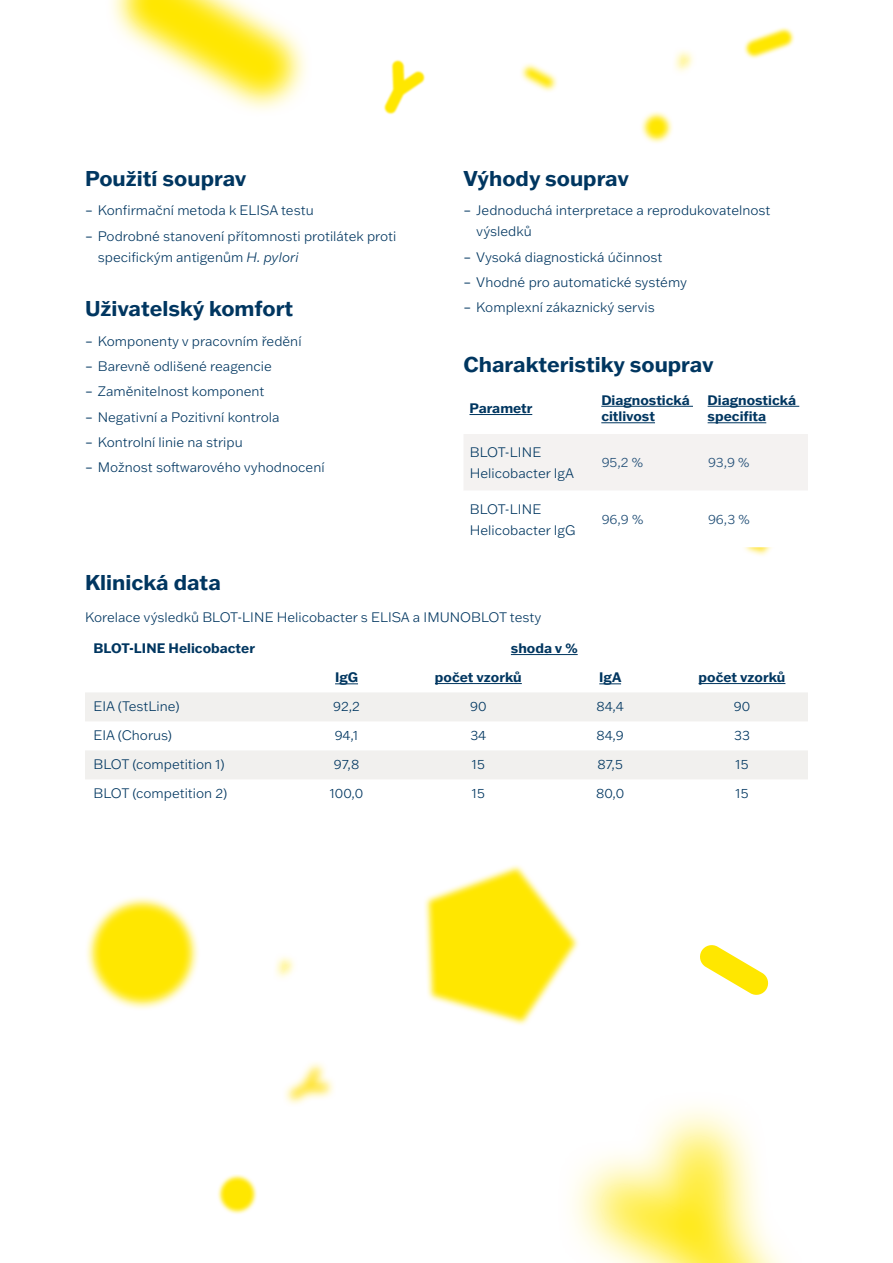
<style>
.page{position:relative;width:893px;height:1263px;background:#fff}
.page>*{position:absolute;margin:0;border:0;box-sizing:border-box;transform-origin:0 0}
.t1{font:700 21px "Franklin Gothic ATF";color:#003660}
.t2{font:300 13.5px/21px "Franklin Gothic ATF";color:#003660}
.t3{font:700 13.5px/16.5px "Franklin Gothic ATF";color:#003660}
.t4{font:300 13.5px "Franklin Gothic ATF";color:#214e76}
.s1{font-weight:400}
.s2{font-style:italic}
</style>
<div class="page">
<svg style="left:383px;top:60px;width:42px;height:55px"></svg>
<svg style="left:384px;top:61px;width:40px;height:53px"></svg>
<svg style="left:744px;top:27px;width:51px;height:32px"></svg>
<svg style="left:747px;top:30px;width:45px;height:26px"></svg>
<svg style="left:674px;top:50px;width:20px;height:22px"></svg>
<svg style="left:679px;top:55px;width:10px;height:13px"></svg>
<svg style="left:641px;top:111px;width:32px;height:32px"></svg>
<svg style="left:646px;top:116px;width:22px;height:22px"></svg>
<svg style="left:521px;top:63px;width:36px;height:29px"></svg>
<svg style="left:524px;top:67px;width:29px;height:21px"></svg>
<svg style="left:424px;top:865px;width:155px;height:160px"></svg>
<svg style="left:429px;top:869px;width:146px;height:152px"></svg>
<svg style="left:111px;top:0;width:195px;height:111px"></svg>
<svg style="left:124px;top:0;width:170px;height:98px"></svg>
<svg style="left:700px;top:945px;width:69px;height:50px"></svg>
<svg style="left:275px;top:956px;width:20px;height:22px"></svg>
<svg style="left:280px;top:961px;width:10px;height:13px"></svg>
<svg style="left:572px;top:1107px;width:210px;height:156px"></svg>
<svg style="left:597px;top:1135px;width:175px;height:128px"></svg>
<svg style="left:86px;top:897px;width:113px;height:112px"></svg>
<svg style="left:94px;top:904px;width:98px;height:98px;fill:#ffe700"></svg>
<svg style="left:747px;top:551px;width:22px;height:5px"></svg>
<svg style="left:285px;top:1062px;width:49px;height:43px"></svg>
<svg style="left:290px;top:1068px;width:38px;height:31px"></svg>
<svg style="left:217px;top:1174px;width:40px;height:40px"></svg>
<svg style="left:221px;top:1178px;width:33px;height:32px"></svg>
<svg style="left:464px;top:434px;width:344px;height:117px"></svg>
<hr style="left:469px;top:414px;width:63px;height:1px;background:#003660">
<hr style="left:601px;top:406px;width:92px;height:1px;background:#003660">
<hr style="left:601px;top:422px;width:54px;height:1px;background:#003660">
<hr style="left:708px;top:406px;width:91px;height:1px;background:#003660">
<hr style="left:708px;top:422px;width:58px;height:1px;background:#003660">
<svg style="left:85px;top:693px;width:723px;height:86px;fill:#f1f0ee"></svg>
<hr style="left:511px;top:654px;width:67px;height:1px;background:#003660">
<svg style="left:335px;top:684px;width:23px;height:1px"></svg>
<hr style="left:435px;top:683px;width:87px;height:1px;background:#003660">
<svg style="left:599px;top:684px;width:22px;height:1px"></svg>
<hr style="left:699px;top:683px;width:86px;height:1px;background:#003660">
<h1 class="t1" style="left:85px;top:164px;width:163px">Použití souprav</h1>
<p class="t2" style="left:85px;top:200px;width:230px"><span class="s1">–</span> Konfirmační metoda k ELISA testu</p>
<p class="t2" style="left:98px;top:225px;width:300px;text-indent:-13px"><span class="s1">–</span> Podrobné stanovení přítomnosti protilátek proti specifickým antigenům <span class="s2">H. pylori</span></p>
<h1 class="t1" style="left:85px;top:295px;width:210px">Uživatelský komfort</h1>
<p class="t2" style="left:85px;top:330px;width:218px"><span class="s1">–</span> Komponenty v pracovním ředění</p>
<p class="t2" style="left:85px;top:355px;width:188px"><span class="s1">–</span> Barevně odlišené reagencie</p>
<p class="t2" style="left:85px;top:381px;width:181px"><span class="s1">–</span> Zaměnitelnost komponent</p>
<p class="t2" style="left:85px;top:406px;width:196px"><span class="s1">–</span> Negativní a Pozitivní kontrola</p>
<p class="t2" style="left:85px;top:431px;width:159px"><span class="s1">–</span> Kontrolní linie na stripu</p>
<p class="t2" style="left:85px;top:456px;width:241px"><span class="s1">–</span> Možnost softwarového vyhodnocení</p>
<h1 class="t1" style="left:463px;top:164px;width:167px">Výhody souprav</h1>
<p class="t2" style="left:476px;top:200px;width:296px;text-indent:-13px"><span class="s1">–</span> Jednoduchá interpretace a reprodukovatelnost výsledků</p>
<p class="t2" style="left:463px;top:246px;width:201px"><span class="s1">–</span> Vysoká diagnostická účinnost</p>
<p class="t2" style="left:463px;top:271px;width:225px"><span class="s1">–</span> Vhodné pro automatické systémy</p>
<p class="t2" style="left:463px;top:296px;width:193px"><span class="s1">–</span> Komplexní zákaznický servis</p>
<h1 class="t1" style="left:463px;top:350px;width:252px">Charakteristiky souprav</h1>
<p class="t3" style="left:469px;top:400px;width:65px">Parametr</p>
<p class="t3" style="left:601px;top:391px;width:90px">Diagnostická citlivost</p>
<p class="t3" style="left:708px;top:391px;width:90px">Diagnostická specifita</p>
<p class="t2" style="left:470px;top:441px;width:106px">BLOT-LINE<br>Helicobacter IgA</p>
<p class="t4" style="left:602px;top:454px;width:43px">95,2 %</p>
<p class="t4" style="left:708px;top:454px;width:43px">93,9 %</p>
<p class="t2" style="left:470px;top:498px;width:107px">BLOT-LINE<br>Helicobacter IgG</p>
<p class="t4" style="left:602px;top:510px;width:43px">96,9 %</p>
<p class="t4" style="left:708px;top:510px;width:43px">96,3 %</p>
<h1 class="t1" style="left:85px;top:569px;width:137px">Klinická data</h1>
<p class="t2" style="left:85px;top:607px;width:458px">Korelace výsledků BLOT-LINE Helicobacter s ELISA a IMUNOBLOT testy</p>
<p class="t3" style="left:94px;top:639px;width:163px">BLOT-LINE Helicobacter</p>
<p class="t3" style="left:511px;top:639px;width:68px">shoda v %</p>
<p class="t3" style="left:335px;top:668px;width:24px">IgG</p>
<p class="t3" style="left:435px;top:668px;width:88px">počet vzorků</p>
<p class="t3" style="left:599px;top:668px;width:24px">IgA</p>
<p class="t3" style="left:699px;top:668px;width:88px">počet vzorků</p>
<p class="t2" style="left:94px;top:695px;width:88px">EIA (TestLine)</p>
<p class="t2" style="left:333px;top:695px;width:28px">92,2</p>
<p class="t2" style="left:470px;top:695px;width:18px">90</p>
<p class="t2" style="left:596px;top:695px;width:29px">84,4</p>
<p class="t2" style="left:734px;top:695px;width:18px">90</p>
<p class="t2" style="left:94px;top:724px;width:80px">EIA (Chorus)</p>
<p class="t2" style="left:335px;top:724px;width:25px">94,1</p>
<p class="t2" style="left:470px;top:724px;width:17px">34</p>
<p class="t2" style="left:597px;top:724px;width:29px">84,9</p>
<p class="t2" style="left:734px;top:724px;width:17px">33</p>
<p class="t2" style="left:94px;top:753px;width:133px">BLOT (competition 1)</p>
<p class="t2" style="left:334px;top:753px;width:27px">97,8</p>
<p class="t2" style="left:472px;top:753px;width:14px">15</p>
<p class="t2" style="left:598px;top:753px;width:27px">87,5</p>
<p class="t2" style="left:736px;top:753px;width:14px">15</p>
<p class="t2" style="left:94px;top:782px;width:135px">BLOT (competition 2)</p>
<p class="t2" style="left:330px;top:782px;width:35px">100,0</p>
<p class="t2" style="left:472px;top:782px;width:14px">15</p>
<p class="t2" style="left:596px;top:782px;width:30px">80,0</p>
<p class="t2" style="left:736px;top:782px;width:14px">15</p>
</div>
